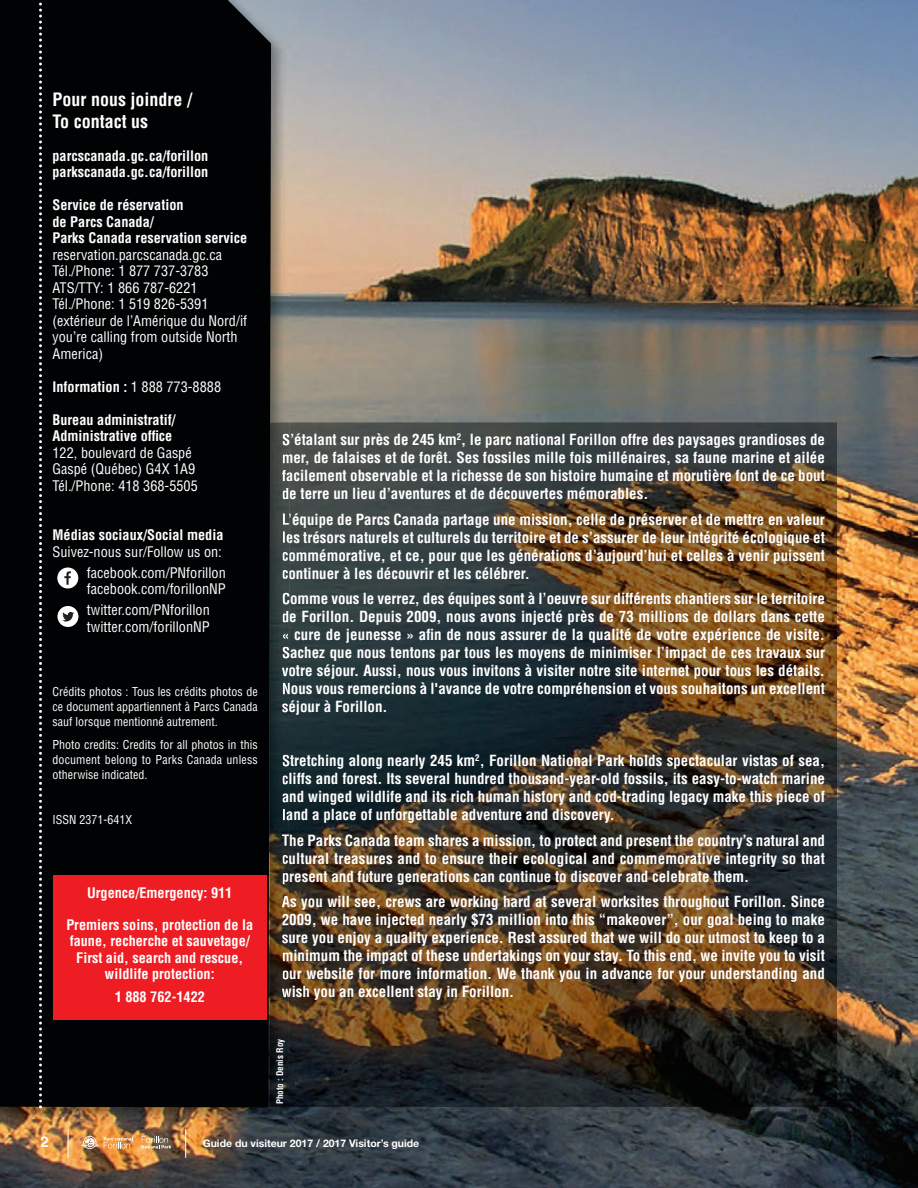
<style>
.page{position:relative;width:918px;height:1188px;background:#fff}
.page>*{position:absolute;margin:0;border:0;box-sizing:border-box;transform-origin:0 0}
.t1{font:700 condensed 18px/21.6px "Helvetica LT Std";color:#fff}
.t2{font:700 condensed 15px/18px "Helvetica LT Std";color:#fff;text-align:justify}
.t3{font:700 15px "Helvetica LT Std";color:#fff}
.t4{font:condensed 14.25px/16.5px "Helvetica LT Std";color:#fff}
.t5{font:700 condensed 14.25px/16.5px "Helvetica LT Std";color:#fff}
.t6{font:condensed 12px/15px "Helvetica LT Std";color:#fff;text-align:justify}
.t7{font:700 10.5px "Helvetica Neue";color:#fff}
.t8{font:700 condensed 9px "Helvetica LT Std";color:#fff}
.s1{font-weight:400}
</style>
<div class="page">
<img style="left:0;top:0;width:918px;height:1188px">
<img style="left:291px;top:422px;width:546px;height:685px">
<img style="left:0;top:0;width:291px;height:1126px">
<img style="left:271px;top:422px;width:19px;height:685px">
<svg style="left:283px;top:434px;width:7px;height:12px"></svg>
<svg style="left:283px;top:454px;width:7px;height:10px"></svg>
<svg style="left:282px;top:470px;width:8px;height:11px"></svg>
<svg style="left:283px;top:488px;width:6px;height:11px"></svg>
<svg style="left:283px;top:513px;width:7px;height:30px"></svg>
<svg style="left:282px;top:551px;width:7px;height:11px"></svg>
<svg style="left:282px;top:569px;width:7px;height:10px"></svg>
<svg style="left:283px;top:593px;width:6px;height:11px"></svg>
<svg style="left:283px;top:611px;width:6px;height:12px"></svg>
<svg style="left:283px;top:632px;width:6px;height:9px"></svg>
<svg style="left:283px;top:647px;width:6px;height:12px"></svg>
<svg style="left:282px;top:667px;width:7px;height:10px"></svg>
<svg style="left:283px;top:683px;width:6px;height:11px"></svg>
<svg style="left:282px;top:702px;width:7px;height:11px"></svg>
<svg style="left:283px;top:755px;width:6px;height:12px"></svg>
<svg style="left:282px;top:774px;width:7px;height:10px"></svg>
<svg style="left:282px;top:793px;width:7px;height:10px"></svg>
<svg style="left:283px;top:809px;width:6px;height:12px"></svg>
<svg style="left:282px;top:834px;width:7px;height:12px"></svg>
<svg style="left:282px;top:854px;width:7px;height:10px"></svg>
<svg style="left:283px;top:872px;width:6px;height:13px"></svg>
<svg style="left:282px;top:896px;width:7px;height:31px"></svg>
<svg style="left:282px;top:933px;width:7px;height:12px"></svg>
<svg style="left:283px;top:952px;width:5px;height:11px"></svg>
<svg style="left:283px;top:969px;width:5px;height:10px"></svg>
<svg style="left:282px;top:988px;width:6px;height:11px"></svg>
<div style="left:0;top:0;width:271px;height:1107px;background:#010203"></div>
<svg style="left:142px;top:1136px;width:29px;height:12px"></svg>
<svg style="left:81px;top:1136px;width:52px;height:13px"></svg>
<svg style="left:68px;top:1129px;width:1px;height:29px"></svg>
<svg style="left:185px;top:1129px;width:1px;height:29px"></svg>
<div style="left:57px;top:568px;width:21px;height:21px;background:#fff;border-radius:50%"></div>
<svg style="left:64px;top:571px;width:7px;height:14px"></svg>
<div style="left:57px;top:606px;width:21px;height:21px;background:#fff;border-radius:50%"></div>
<svg style="left:62px;top:612px;width:12px;height:10px"></svg>
<div style="left:53px;top:875px;width:214px;height:144px;background:#ee1d23"></div>
<svg style="left:39px;top:0;width:3px;height:1108px;background:#5a5b5c"></svg>
<p class="t1" style="left:53px;top:90px;width:141px">Pour nous joindre /<br>To contact us</p>
<p class="t5" style="left:52px;top:148px;width:157px">parcscanada.gc.ca/forillon parkscanada.gc.ca/forillon</p>
<p class="t5" style="left:52px;top:198px;width:196px">Service de réservation<br>de Parcs Canada/<br>Parks Canada reservation service</p>
<p class="t4" style="left:52px;top:247px;width:196px">reservation.parcscanada.gc.ca<br>Tél./Phone: 1 877 737-3783<br>ATS/TTY: 1 866 787-6221<br>Tél./Phone: 1 519 826-5391 (extérieur de l’Amérique du Nord/if you’re calling from outside North<br>America)</p>
<p class="t5" style="left:52px;top:379px;width:170px">Information : <span class="s1">1 888 773-8888</span></p>
<p class="t5" style="left:52px;top:412px;width:125px">Bureau administratif/<br>Administrative office</p>
<p class="t4" style="left:52px;top:445px;width:147px">122, boulevard de Gaspé<br>Gaspé (Québec) G4X 1A9<br>Tél./Phone: 418 368-5505</p>
<p class="t5" style="left:52px;top:528px;width:172px">Médias sociaux/Social media</p>
<p class="t4" style="left:52px;top:542px;width:175px;line-height:21px;text-align:right">Suivez-nous sur/Follow us on: facebook.com/PNforillon</p>
<p class="t4" style="left:87px;top:580px;width:140px;line-height:21px">facebook.com/forillonNP twitter.com/PNforillon</p>
<p class="t4" style="left:87px;top:619px;width:124px">twitter.com/forillonNP</p>
<p class="t6" style="left:52px;top:685px;width:207px">Crédits photos : Tous les crédits photos de ce document appartiennent à Parcs Canada sauf lorsque mentionné autrement.</p>
<p class="t6" style="left:52px;top:738px;width:207px">Photo credits: Credits for all photos in this document belong to Parks Canada unless otherwise indicated.</p>
<p class="t6" style="left:52px;top:813px;width:81px">ISSN 2371-641X</p>
<p class="t5" style="left:87px;top:886px;width:147px">Urgence/Emergency: 911</p>
<p class="t5" style="left:66px;top:918px;width:188px;text-align:center">Premiers soins, protection de la faune, recherche et sauvetage/<br>First aid, search and rescue, wildlife protection:</p>
<p class="t5" style="left:115px;top:990px;width:92px">1 888 762-1422</p>
<p class="t2" style="left:282px;top:432px;width:545px">S’étalant sur près de 245 km<sup>2</sup>, le parc national Forillon offre des paysages grandioses de mer, de falaises et de forêt. Ses fossiles mille fois millénaires, sa faune marine et ailée facilement observable et la richesse de son histoire humaine et morutière font de ce bout de terre un lieu d’aventures et de découvertes mémorables.</p>
<p class="t2" style="left:282px;top:511px;width:545px">L’équipe de Parcs Canada partage une mission, celle de préserver et de mettre en valeur les trésors naturels et culturels du territoire et de s’assurer de leur intégrité écologique et commémorative, et ce, pour que les générations d’aujourd’hui et celles à venir puissent continuer à les découvrir et les célébrer.</p>
<p class="t2" style="left:282px;top:591px;width:545px">Comme vous le verrez, des équipes sont à l’oeuvre sur différents chantiers sur le territoire de Forillon. Depuis 2009, nous avons injecté près de 73 millions de dollars dans cette « cure de jeunesse » afin de nous assurer de la qualité de votre expérience de visite.<br>Sachez que nous tentons par tous les moyens de minimiser l’impact de ces travaux sur votre séjour. Aussi, nous vous invitons à visiter notre site internet pour tous les détails.<br>Nous vous remercions à l'avance de votre compréhension et vous souhaitons un excellent séjour à Forillon.</p>
<p class="t2" style="left:282px;top:753px;width:545px">Stretching along nearly 245 km<sup>2</sup>, Forillon National Park holds spectacular vistas of sea, cliffs and forest. Its several hundred thousand-year-old fossils, its easy-to-watch marine and winged wildlife and its rich human history and cod-trading legacy make this piece of land a place of unforgettable adventure and discovery.</p>
<p class="t2" style="left:282px;top:832px;width:545px">The Parks Canada team shares a mission, to protect and present the country’s natural and cultural treasures and to ensure their ecological and commemorative integrity so that present and future generations can continue to discover and celebrate them.</p>
<p class="t2" style="left:282px;top:894px;width:545px">As you will see, crews are working hard at several worksites throughout Forillon. Since 2009, we have injected nearly $73 million into this “makeover”, our goal being to make sure you enjoy a quality experience. Rest assured that we will do our utmost to keep to a minimum the impact of these undertakings on your stay. To this end, we invite you to visit our website for more information. We thank you in advance for your understanding and wish you an excellent stay in Forillon.</p>
<p class="t8" style="left:276px;top:1104px;width:67px;rotate:-90deg">Photo : Denis Roy</p>
<p class="t3" style="left:41px;top:1136px;width:10px">2</p>
<p class="t7" style="left:203px;top:1139px;width:218px">Guide du visiteur 2017 / 2017 Visitor’s guide</p>
</div>
